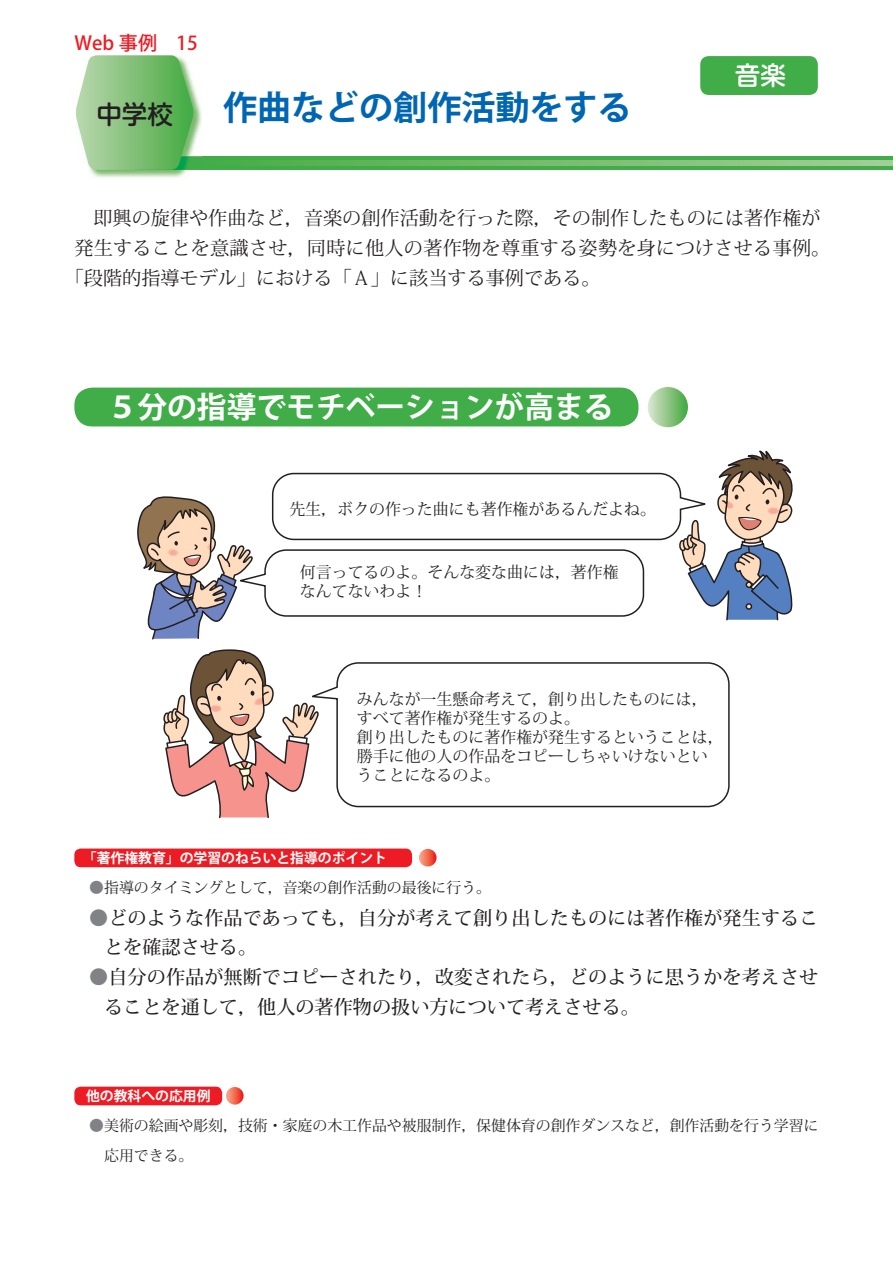
<style>
.page{position:relative;width:893px;height:1263px;background:#fff}
.page>*{position:absolute;margin:0;border:0;box-sizing:border-box;transform-origin:0 0}
.t1{font:34.05px "Koz Go Pro Bold 90 msp RKSJ H";color:#0066b3}
.t2{font:29.7px "Koz Go Pro Bold 90 msp RKSJ H";color:#fff}
.t3{font:25.5px "G Shin M Go Pro Medium 90 msp RKSJ H";color:#231f20}
.t4{font:25.5px "G Shin M Go Pro Medium 90 msp RKSJ H";color:#fff}
.t5{font:19.2px/29.7px "Koz Min Std Medium 90 msp RKSJ H";letter-spacing:.005em;color:#231f20}
.t6{font:19.2px "Koz Min Std Regular 90 msp RKSJ H";color:#231f20}
.t7{font:19.2px "Koz Go Pro Medium 90 msp RKSJ H";color:#ed1c24}
.t8{font:15.9px/19.2px "Koz Min Pro Regular 90 msp RKSJ H";color:#231f20}
.t9{font:14.85px/29.7px "Koz Min Std Regular 90 msp RKSJ H";color:#231f20}
.t10{font:13.8px "Koz Go Pro Bold 90 msp RKSJ H";color:#fff}
.s1{color:#808285}
</style>
<div class="page">
<div style="left:135px;top:156px;width:758px;height:14px;background:#41ad49"></div>
<svg style="left:250px;top:160px;width:643px;height:6px;background:#7abd71"></svg>
<img style="left:90px;top:85px;width:112px;height:93px">
<img style="left:194px;top:156px;width:8px;height:14px">
<img style="left:194px;top:160px;width:8px;height:6px">
<svg style="left:75px;top:55px;width:119px;height:115px;background:#8ac583"></svg>
<div style="left:700px;top:56px;width:118px;height:39px;background:#41ad49;border-radius:9px"></div>
<div style="left:74px;top:388px;width:564px;height:38px;background:#41ad49;border-radius:18px"></div>
<div style="left:648px;top:387px;width:40px;height:40px;background:linear-gradient(to right,#dae5ce,#49ab46);border-radius:50%"></div>
<div style="left:74px;top:849px;width:338px;height:18px;background:#ed1c24;border-radius:6px"></div>
<svg style="left:419px;top:849px;width:18px;height:18px"></svg>
<div style="left:74px;top:1087px;width:148px;height:18px;background:#ed1c24;border-radius:6px"></div>
<svg style="left:226px;top:1087px;width:18px;height:18px"></svg>
<svg style="left:319px;top:662px;width:411px;height:146px"></svg>
<svg style="left:163px;top:649px;width:156px;height:170px"></svg>
<svg style="left:137px;top:450px;width:656px;height:190px"></svg>
<p class="t7" style="left:74px;top:35px;width:125px">Web 事例　15</p>
<h3 class="t3" style="left:96px;top:105px;width:78px">中学校</h3>
<h1 class="t1" style="left:223px;top:95px;width:410px">作曲などの創作活動をする</h1>
<h3 class="t4" style="left:735px;top:66px;width:53px">音楽</h3>
<p class="t6" style="left:93px;top:211px;width:729px">即興の旋律や作曲など，音楽の創作活動を行った際，その制作したものには著作権が</p>
<p class="t6" style="left:74px;top:241px;width:757px">発生することを意識させ，同時に他人の著作物を尊重する姿勢を身につけさせる事例。</p>
<p class="t6" style="left:65px;top:270px;width:537px">「段階的指導モデル」における「Ａ」に該当する事例である。</p>
<h2 class="t2" style="left:108px;top:396px;width:507px">５分の指導でモチベーションが高まる</h2>
<p class="t8" style="left:289px;top:501px;width:368px">先生，ボクの作った曲にも著作権があるんだよね。</p>
<p class="t8" style="left:300px;top:564px;width:320px">何言ってるのよ。そんな変な曲には，著作権なんてないわよ！</p>
<p class="t8" style="left:357px;top:691px;width:368px">みんなが一生懸命考えて，創り出したものには，すべて著作権が発生するのよ。<br>創り出したものに著作権が発生するということは，勝手に他の人の作品をコピーしちゃいけないということになるのよ。</p>
<p class="t10" style="left:83px;top:853px;width:306px">「著作権教育」の学習のねらいと指導のポイント</p>
<p class="t9" style="left:89px;top:875px;width:403px"><span class="s1">●</span>指導のタイミングとして，音楽の創作活動の最後に行う。</p>
<p class="t5" style="left:104px;top:905px;width:716px;text-indent:-15px"><span class="s1">●</span>どのような作品であっても，自分が考えて創り出したものには著作権が発生することを確認させる。</p>
<p class="t5" style="left:104px;top:965px;width:716px;text-indent:-15px"><span class="s1">●</span>自分の作品が無断でコピーされたり，改変されたら，どのように思うかを考えさせることを通して，他人の著作物の扱い方について考えさせる。</p>
<p class="t10" style="left:86px;top:1091px;width:126px">他の教科への応用例</p>
<p class="t9" style="left:104px;top:1113px;width:716px;text-indent:-15px"><span class="s1">●</span>美術の絵画や彫刻，技術・家庭の木工作品や被服制作，保健体育の創作ダンスなど，創作活動を行う学習に応用できる。</p>
</div>
